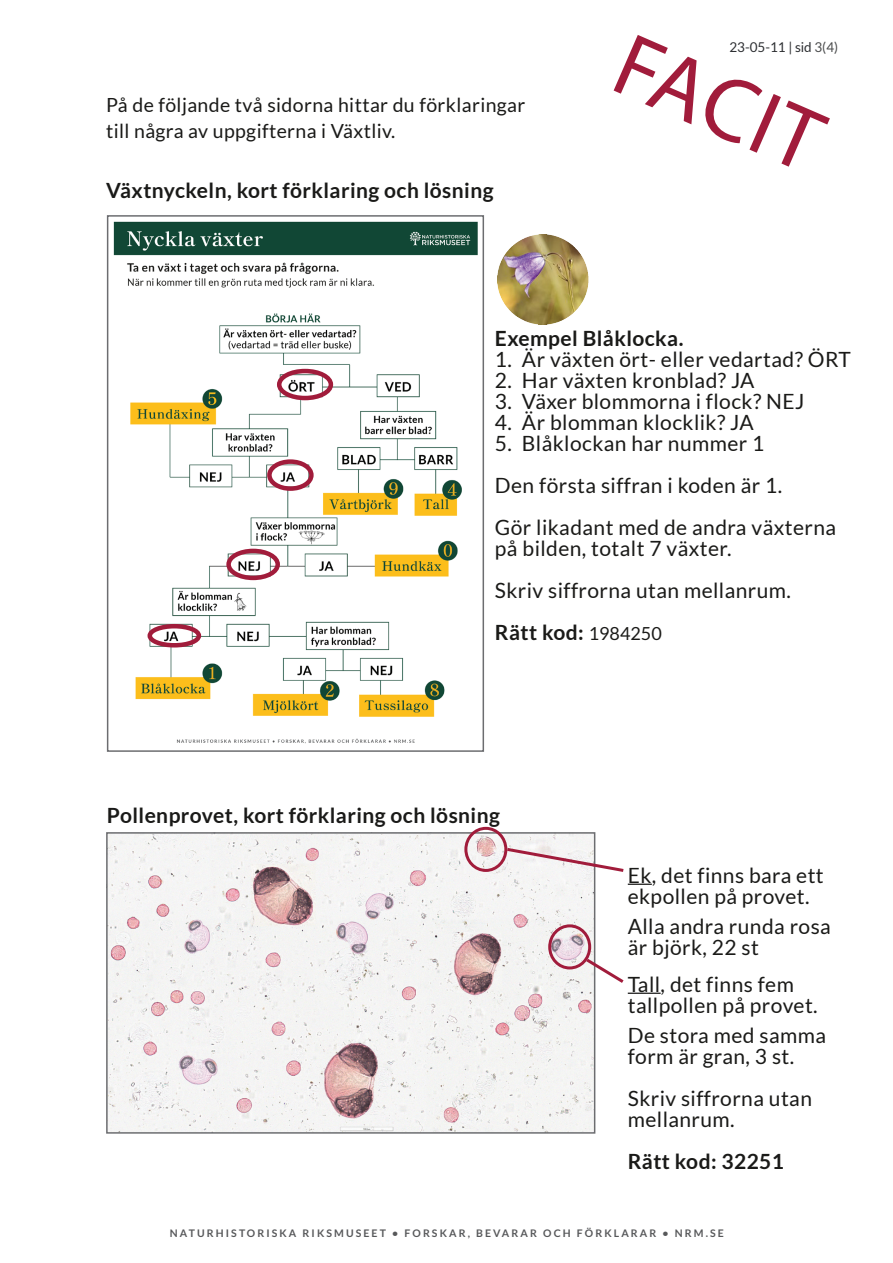
<style>
.page{position:relative;width:893px;height:1263px;background:#fff}
.page>*{position:absolute;margin:0;border:0;box-sizing:border-box;transform-origin:0 0}
.t1{font:90px "Myriad Pro";color:#a11c3b}
.t2{font:21px/21px "Lato";letter-spacing:.02em;color:#1a1a18}
.t3{font:700 21px "Lato";letter-spacing:.02em;color:#1a1a18}
.t4{font:19.5px/25.5px "Lato";letter-spacing:.02em;color:#1a1a18}
.t5{font:13.5px "Lato";color:#2d2f32}
.t6{font:700 10.5px "Lato";letter-spacing:.2em;color:#57585a}
.s1{color:#4b4c4d}
.s2{font-weight:700}
.s3{font-size:18px}
</style>
<div class="page">
<img style="left:109px;top:835px;width:483px;height:296px">
<div style="left:106px;top:832px;width:489px;height:302px;border:2px solid #6c6d70"></div>
<div style="left:464px;top:827px;width:43px;height:45px;border:3px solid #a11c3b;border-radius:50%"></div>
<svg style="left:504px;top:846px;width:120px;height:28px"></svg>
<svg style="left:628px;top:884px;width:24px;height:1px"></svg>
<div style="left:548px;top:924px;width:43px;height:45px;border:3px solid #a11c3b;border-radius:50%"></div>
<svg style="left:583px;top:956px;width:41px;height:30px"></svg>
<hr style="left:628px;top:992px;width:33px;height:2px;background:#1a1a18">
<img style="left:113px;top:221px;width:365px;height:523px">
<div style="left:107px;top:215px;width:377px;height:537px;border:2px solid #6c6d70"></div>
<img style="left:498px;top:235px;width:91px;height:89px">
<div style="left:277px;top:369px;width:56px;height:31px;border:4px solid #a11c3b;border-radius:50%"></div>
<div style="left:267px;top:459px;width:47px;height:32px;border:4px solid #a11c3b;border-radius:50%"></div>
<div style="left:226px;top:549px;width:54px;height:31px;border:4px solid #a11c3b;border-radius:50%"></div>
<div style="left:148px;top:624px;width:53px;height:23px;border:4px solid #a11c3b;border-radius:50%"></div>
<p class="t4" style="left:106px;top:92px;width:421px">På de följande två sidorna hittar du förklaringar till några av uppgifterna i Växtliv.</p>
<p class="t3" style="left:106px;top:178px;width:389px">Växtnyckeln, kort förklaring och lösning</p>
<h1 class="t1" style="left:640px;top:10px;width:218px;rotate:23deg">FACIT</h1>
<p class="t5" style="left:729px;top:40px;width:110px">23-05-11 | sid <span class="s1">3(4)</span></p>
<p class="t3" style="left:495px;top:327px;width:190px">Exempel Blåklocka.</p>
<p class="t2" style="left:495px;top:349px;width:357px">1. Är växten ört- eller vedartad? ÖRT</p>
<p class="t2" style="left:495px;top:370px;width:261px">2. Har växten kronblad? JA</p>
<p class="t2" style="left:495px;top:391px;width:311px">3. Växer blommorna i flock? NEJ</p>
<p class="t2" style="left:495px;top:412px;width:260px">4. Är blomman klocklik? JA</p>
<p class="t2" style="left:495px;top:422px;width:343px;line-height:42px">5. Blåklockan har nummer 1<br>Den första siffran i koden är 1.<br>Gör likadant med de andra växterna</p>
<p class="t2" style="left:495px;top:527px;width:298px;line-height:42px">på bilden, totalt 7 växter.<br>Skriv siffrorna utan mellanrum.<br><span class="s2">Rätt kod:</span> <span class="s3">1984250</span></p>
<p class="t3" style="left:107px;top:804px;width:395px">Pollenprovet, kort förklaring och lösning</p>
<p class="t2" style="left:628px;top:864px;width:197px">Ek, det finns bara ett ekpollen på provet.</p>
<p class="t2" style="left:628px;top:915px;width:205px">Alla andra runda rosa är björk, 22 st</p>
<p class="t2" style="left:628px;top:973px;width:191px">Tall, det finns fem tallpollen på provet.</p>
<p class="t2" style="left:628px;top:1024px;width:200px">De stora med samma form är gran, 3 st.</p>
<p class="t2" style="left:628px;top:1087px;width:186px">Skriv siffrorna utan mellanrum.</p>
<p class="t3" style="left:628px;top:1149px;width:158px">Rätt kod: 32251</p>
<p class="t6" style="left:170px;top:1227px;width:555px">NATURHISTORISKA RIKSMUSEET • FORSKAR, BEVARAR OCH FÖRKLARAR • NRM.SE</p>
</div>
